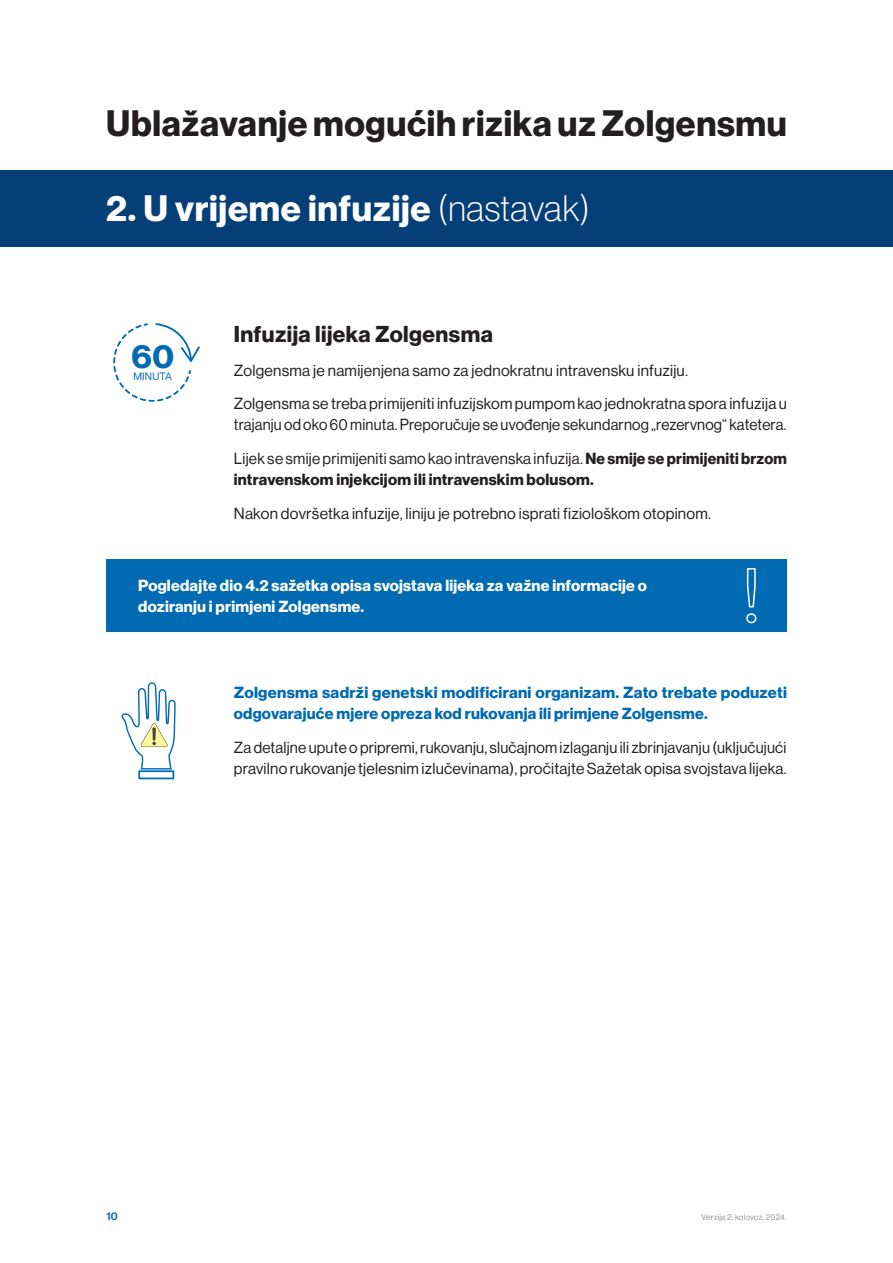
<style>
.page{position:relative;width:893px;height:1263px;background:#fff}
.page>*{position:absolute;margin:0;border:0;box-sizing:border-box;transform-origin:0 0}
.t1{font:700 36px "Volta Modern Display 75";letter-spacing:.02em;color:#231f20}
.t2{font:700 36px "Volta Modern Display 75";letter-spacing:.02em;color:#fff}
.t3{font:700 33px "Volta Modern Display 75";color:#006ab2}
.t4{font:700 22.5px "Volta Modern Display 75";letter-spacing:.02em;color:#231f20}
.t5{font:15.75px/33.8px "Volta Modern Display 55 Roman";letter-spacing:.015em;color:#231f20}
.t6{font:15.75px/33.8px "Volta Modern Display 55 Roman";letter-spacing:.015em;color:#231f20;scale:.96 1}
.t7{font:700 15.75px/21px "Volta Modern Display 75";letter-spacing:.015em;color:#006ab2}
.t8{font:700 15.75px/21px "Volta Modern Display 75";letter-spacing:.015em;color:#fff}
.t9{font:700 15.75px "Volta Modern Display 75";letter-spacing:.015em;color:#231f20}
.t10{font:10.5px "Volta Modern Display 55 Roman";letter-spacing:.02em;color:#006ab2}
.t11{font:500 10.5px "Volta Modern Display 65";color:#006ab2}
.t12{font:8.25px "Volta Modern Display 55 Roman";letter-spacing:.02em;color:#939598}
.s1{font-family:"Volta Modern Display 35";font-weight:100}
.s2{font-family:"Volta Modern Display 75";font-weight:700}
</style>
<div class="page">
<div style="left:0;top:170px;width:893px;height:77px;background:#063f78"></div>
<div style="left:106px;top:559px;width:681px;height:72px;background:#006ab2"></div>
<svg style="left:746px;top:568px;width:10px;height:55px"></svg>
<svg style="left:113px;top:323px;width:87px;height:79px"></svg>
<svg style="left:121px;top:682px;width:55px;height:97px"></svg>
<h1 class="t1" style="left:106px;top:103px;width:682px">Ublažavanje mogućih rizika uz Zolgensmu</h1>
<h1 class="t2" style="left:106px;top:188px;width:485px">2. U vrijeme infuzije <span class="s1">(nastavak)</span></h1>
<h2 class="t3" style="left:131px;top:337px;width:44px">60</h2>
<p class="t10" style="left:133px;top:371px;width:40px">MINUTA</p>
<h3 class="t4" style="left:234px;top:321px;width:260px">Infuzija lijeka Zolgensma</h3>
<p class="t5" style="left:234px;top:353px;width:555px">Zolgensma je namijenjena samo za jednokratnu intravensku infuziju.<br>Zolgensma se treba primijeniti infuzijskom pumpom kao jednokratna spora infuzija u</p>
<p class="t6" style="left:234px;top:408px;width:578px">trajanju od oko 60 minuta. Preporučuje se uvođenje sekundarnog „rezervnog“ katetera.<br>Lijek se smije primijeniti samo kao intravenska infuzija. <span class="s2">Ne smije se primijeniti brzom</span></p>
<p class="t9" style="left:234px;top:470px;width:361px">intravenskom injekcijom ili intravenskim bolusom.</p>
<p class="t5" style="left:234px;top:496px;width:479px">Nakon dovršetka infuzije, liniju je potrebno isprati fiziološkom otopinom.</p>
<p class="t8" style="left:138px;top:576px;width:510px">Pogledajte dio 4.2 sažetka opisa svojstava lijeka za važne informacije o doziranju i primjeni Zolgensme.</p>
<p class="t7" style="left:234px;top:682px;width:554px">Zolgensma sadrži genetski modificirani organizam. Zato trebate poduzeti odgovarajuće mjere opreza kod rukovanja ili primjene Zolgensme.</p>
<p class="t5" style="left:234px;top:736px;width:554px;line-height:21px">Za detaljne upute o pripremi, rukovanju, slučajnom izlaganju ili zbrinjavanju (uključujući pravilno rukovanje tjelesnim izlučevinama), pročitajte Sažetak opisa svojstava lijeka.</p>
<p class="t11" style="left:106px;top:1211px;width:13px">10</p>
<p class="t12" style="left:701px;top:1213px;width:87px">Verzija 2; kolovoz, 2024.</p>
</div>
